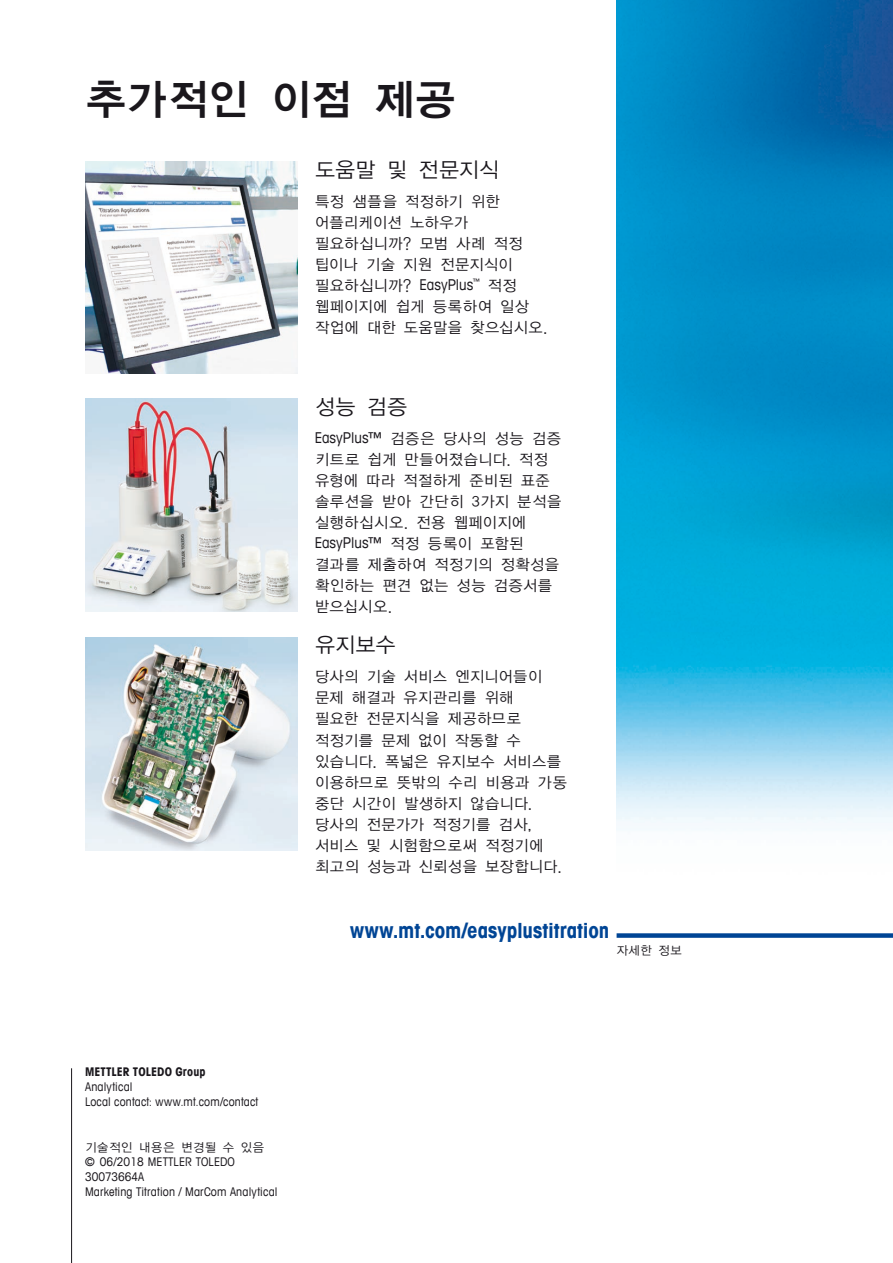
<style>
.page{position:relative;width:893px;height:1263px;background:#fff}
.page>*{position:absolute;margin:0;border:0;box-sizing:border-box;transform-origin:0 0}
._3_Subtitle_Bold_18{font:42px "YDIYGO140 KS Cpc EUC H";letter-spacing:-.03em;color:#1a171c}
.t1{font:700 condensed 21px "Avant Garde Com";letter-spacing:-.005em;color:#004595}
._3_Subtitle_Bold_18-2{font:21px "YDIYGO120 KS Cpc EUC H";letter-spacing:-.03em;color:#1a171c}
._12_Running_Text_10{font:15px/21px "YDIYGO120 KS Cpc EUC H";letter-spacing:-.025em;color:#1a171c}
._08_captions_Book_8{font:condensed 12px "Avant Garde Com";letter-spacing:.01em;color:#1a171c}
._14_Captions_8_10{font:12px "YDIYGO120 KS Cpc EUC H";letter-spacing:-.005em;color:#1a171c}
.t2{font:700 condensed 12px "Avant Garde Com";letter-spacing:.005em;color:#1a171c}
.s1{font-family:"Avant Garde Com";font-stretch:condensed}
</style>
<div class="page">
<hr style="left:71px;top:1068px;width:1px;height:195px;background:#1a171c">
<img style="left:617px;top:0;width:276px;height:830px">
<div style="left:617px;top:933px;width:276px;height:5px;background:#004595"></div>
<img style="left:85px;top:161px;width:213px;height:213px">
<img style="left:85px;top:399px;width:213px;height:213px">
<img style="left:85px;top:637px;width:213px;height:213px">
<p class="_3_Subtitle_Bold_18" style="left:85px;top:79px;width:373px">추가적인 이점 제공</p>
<p class="_3_Subtitle_Bold_18-2" style="left:315px;top:159px;width:187px">도움말 및 전문지식</p>
<p class="_12_Running_Text_10" style="left:315px;top:191px;width:235px">특정 샘플을 적정하기 위한 어플리케이션 노하우가 필요하십니까? 모범 사례 적정 팁이나 기술 지원 전문지식이 필요하십니까? <span class="s1">EasyPlus</span><sup>™</sup> 적정 웹페이지에 쉽게 등록하여 일상 작업에 대한 도움말을 찾으십시오.</p>
<p class="_3_Subtitle_Bold_18-2" style="left:315px;top:396px;width:95px">성능 검증</p>
<p class="_12_Running_Text_10" style="left:315px;top:428px;width:249px"><span class="s1">EasyPlus™</span> 검증은 당사의 성능 검증 키트로 쉽게 만들어졌습니다. 적정 유형에 따라 적절하게 준비된 표준 솔루션을 받아 간단히 3가지 분석을 실행하십시오. 전용 웹페이지에<br><span class="s1">EasyPlus™</span> 적정 등록이 포함된 결과를 제출하여 적정기의 정확성을 확인하는 편견 없는 성능 검증서를 받으십시오.</p>
<p class="_3_Subtitle_Bold_18-2" style="left:315px;top:635px;width:83px">유지보수</p>
<p class="_12_Running_Text_10" style="left:315px;top:667px;width:254px">당사의 기술 서비스 엔지니어들이 문제 해결과 유지관리를 위해<br>필요한 전문지식을 제공하므로 적정기를 문제 없이 작동할 수 있습니다. 폭넓은 유지보수 서비스를 이용하므로 뜻밖의 수리 비용과 가동 중단 시간이 발생하지 않습니다. 당사의 전문가가 적정기를 검사, 서비스 및 시험함으로써 적정기에 최고의 성능과 신뢰성을 보장합니다.</p>
<p class="t1" style="left:350px;top:917px;width:261px">www.mt.com/easyplustitration</p>
<p class="_14_Captions_8_10" style="left:617px;top:944px;width:67px">자세한 정보</p>
<p class="t2" style="left:85px;top:1064px;width:122px">METTLER TOLEDO Group</p>
<p class="_08_captions_Book_8" style="left:85px;top:1079px;width:49px">Analytical</p>
<p class="_08_captions_Book_8" style="left:85px;top:1094px;width:175px">Local contact: www.mt.com/contact</p>
<p class="_14_Captions_8_10" style="left:85px;top:1141px;width:181px">기술적인 내용은 변경될 수 있음</p>
<p class="_08_captions_Book_8" style="left:85px;top:1154px;width:151px">© 06/2018 METTLER TOLEDO</p>
<p class="_08_captions_Book_8" style="left:85px;top:1169px;width:61px">30073664A</p>
<p class="_08_captions_Book_8" style="left:85px;top:1184px;width:194px">Marketing Titration / MarCom Analytical</p>
</div>
